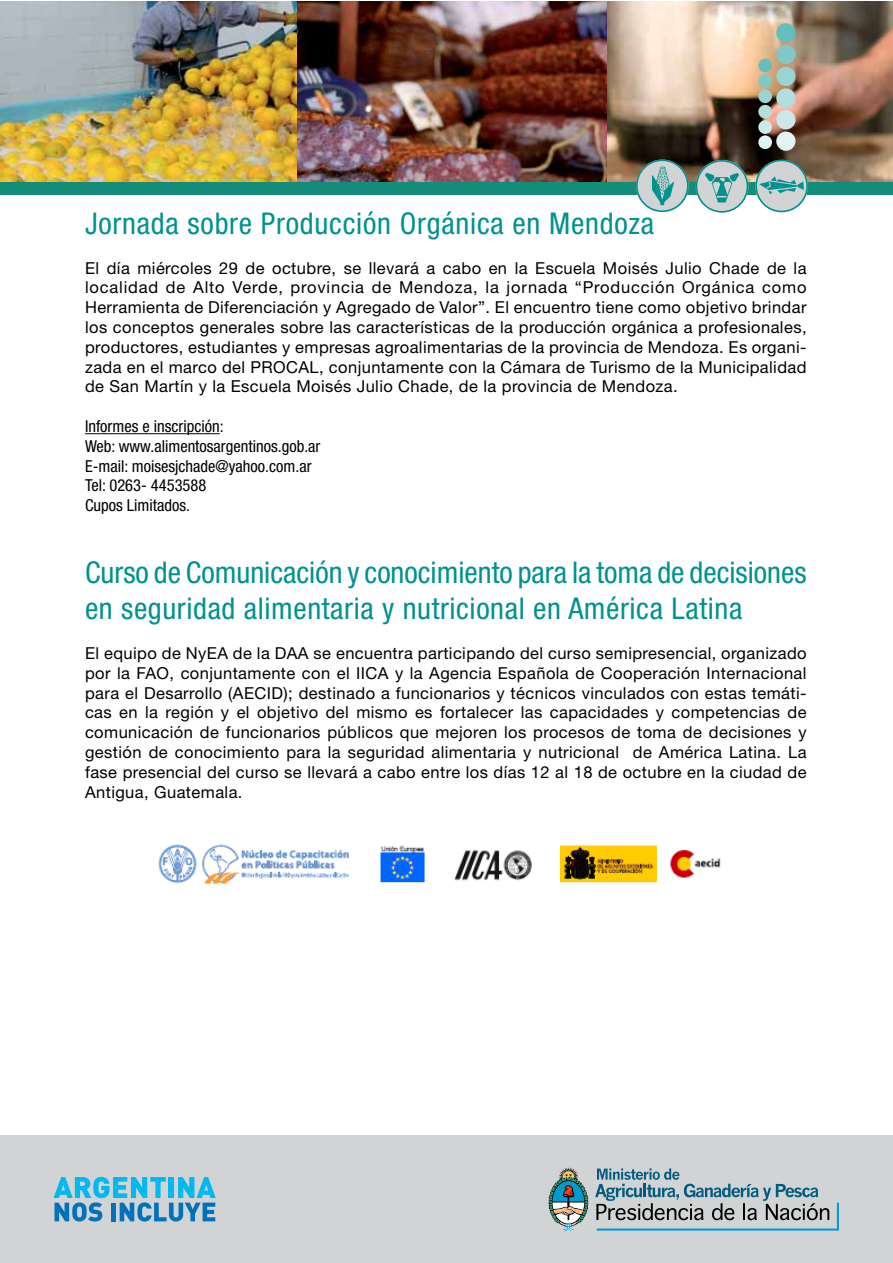
<style>
.page{position:relative;width:893px;height:1263px;background:#fff}
.page>*{position:absolute;margin:0;border:0;box-sizing:border-box;transform-origin:0 0}
.t1{font:condensed 30px/36px "Helvetica Neue LT Std";color:#00928f}
.t2{font:condensed 30px "Helvetica Neue LT Std";letter-spacing:.02em;color:#00928f}
.t3{font:16.5px/19.8px "Helvetica Neue LT Std";letter-spacing:.025em;color:#000;text-align:justify}
.t4{font:condensed 16.5px/19.8px "Helvetica Neue LT Std";color:#000}
</style>
<div class="page">
<img style="left:0;top:1px;width:586px;height:181px">
<img style="left:586px;top:1px;width:306px;height:181px">
<div style="left:0;top:182px;width:892px;height:12px;background:#148c7a"></div>
<svg style="left:636px;top:159px;width:172px;height:54px;background:#98b4b1"></svg>
<div style="left:776px;top:23px;width:20px;height:20px;background:#66bebc;border-radius:50%"></div>
<div style="left:776px;top:45px;width:20px;height:19px;background:#80c9c7;border-radius:50%"></div>
<div style="left:776px;top:67px;width:20px;height:19px;background:#99d4d2;border-radius:50%"></div>
<div style="left:776px;top:88px;width:20px;height:20px;background:#b3dede;border-radius:50%"></div>
<div style="left:776px;top:110px;width:20px;height:19px;background:#cce9e9;border-radius:50%"></div>
<div style="left:776px;top:131px;width:20px;height:20px;background:#e3f3f3;border-radius:50%"></div>
<div style="left:758px;top:59px;width:14px;height:13px;background:#66bebc;border-radius:50%"></div>
<div style="left:758px;top:74px;width:14px;height:14px;background:#80c9c7;border-radius:50%"></div>
<div style="left:758px;top:89px;width:14px;height:14px;background:#99d4d2;border-radius:50%"></div>
<div style="left:758px;top:105px;width:14px;height:14px;background:#b3dede;border-radius:50%"></div>
<div style="left:758px;top:120px;width:14px;height:14px;background:#cce9e9;border-radius:50%"></div>
<div style="left:758px;top:135px;width:14px;height:14px;background:#e3f3f3;border-radius:50%"></div>
<div style="left:0;top:1135px;width:892px;height:128px;background:#d1d3d4"></div>
<svg style="left:548px;top:1167px;width:41px;height:64px"></svg>
<svg style="left:595px;top:1168px;width:244px;height:62px"></svg>
<svg style="left:54px;top:1177px;width:162px;height:44px"></svg>
<hr style="left:85px;top:433px;width:135px;height:1px;background:#000">
<img style="left:158px;top:844px;width:563px;height:41px">
<h1 class="t2" style="left:85px;top:206px;width:571px">Jornada sobre Producción Orgánica en Mendoza</h1>
<p class="t3" style="left:85px;top:258px;width:723px">El día miércoles 29 de octubre, se llevará a cabo en la Escuela Moisés Julio Chade de la localidad de Alto Verde, provincia de Mendoza, la jornada “Producción Orgánica como Herramienta de Diferenciación y Agregado de Valor”. El encuentro tiene como objetivo brindar los conceptos generales sobre las características de la producción orgánica a profesionales, productores, estudiantes y empresas agroalimentarias de la provincia de Mendoza. Es organi&shy;zada en el marco del PROCAL, conjuntamente con la Cámara de Turismo de la Municipalidad de San Martín y la Escuela Moisés Julio Chade, de la provincia de Mendoza.</p>
<p class="t4" style="left:85px;top:416px;width:237px">Informes e inscripción:<br>Web: www.alimentosargentinos.gob.ar<br>E-mail: moisesjchade@yahoo.com.ar<br>Tel: 0263- 4453588<br>Cupos Limitados.</p>
<h1 class="t1" style="left:85px;top:554px;width:723px">Curso de Comunicación y conocimiento para la toma de decisiones en seguridad alimentaria y nutricional en América Latina</h1>
<p class="t3" style="left:85px;top:643px;width:723px">El equipo de NyEA de la DAA se encuentra participando del curso semipresencial, organizado por la FAO, conjuntamente con el IICA y la Agencia Española de Cooperación Internacional para el Desarrollo (AECID); destinado a funcionarios y técnicos vinculados con estas temáti&shy;cas en la región y el objetivo del mismo es fortalecer las capacidades y competencias de comunicación de funcionarios públicos que mejoren los procesos de toma de decisiones y gestión de conocimiento para la seguridad alimentaria y nutricional de América Latina. La fase presencial del curso se llevará a cabo entre los días 12 al 18 de octubre en la ciudad de Antigua, Guatemala.</p>
</div>
